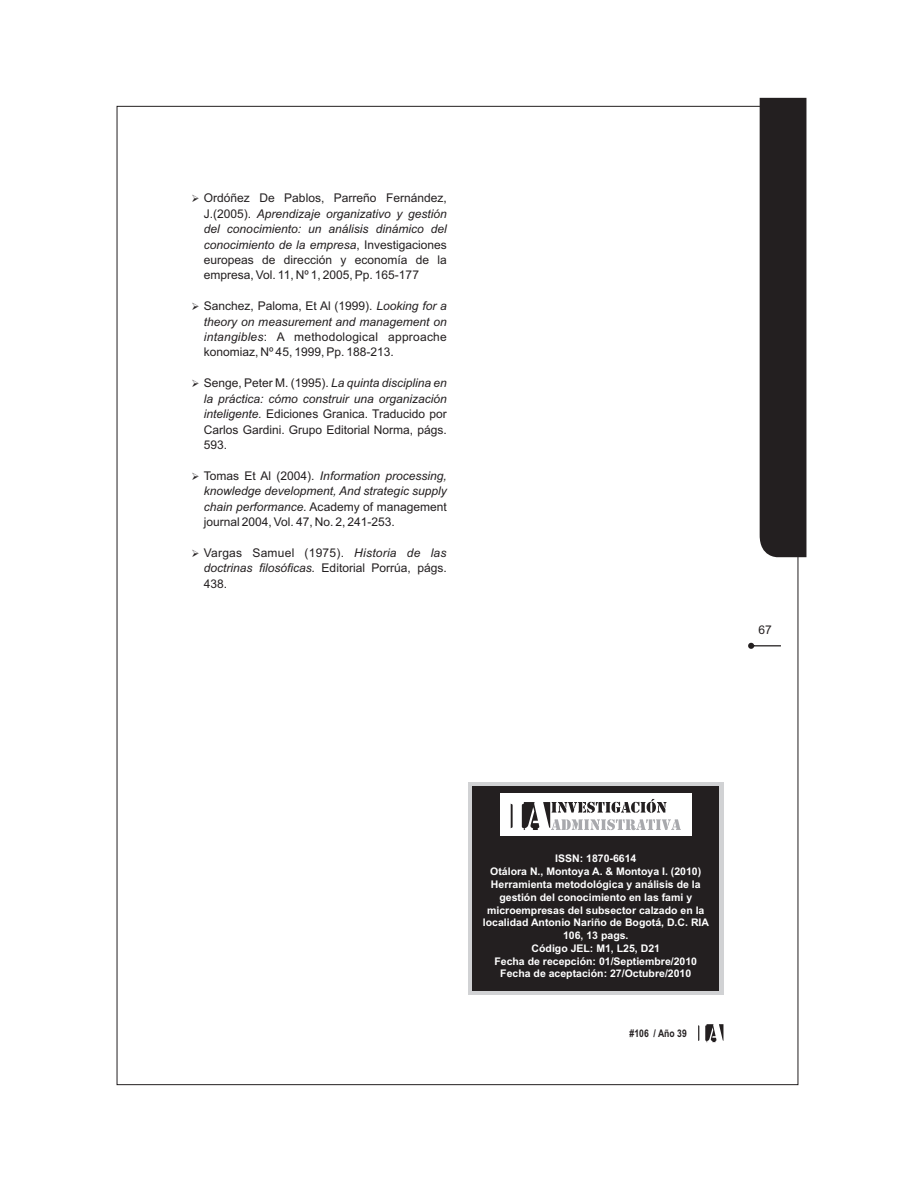
<style>
.page{position:relative;width:915px;height:1191px;background:#fff}
.page>*{position:absolute;margin:0;border:0;box-sizing:border-box;transform-origin:0 0}
.t1{font:12px/15.5px "Arial";color:#231f20;text-align:justify}
.t2{font:italic 12px/15.5px "Arial";color:#231f20;text-align:justify}
.t3{font:700 10.5px/12.8px "Arial";color:#fff;text-align:center}
.t4{font:700 10.5px "Arial Narrow";color:#231f20}
.s1{font-style:italic}
.s2{font-style:normal}
</style>
<div class="page">
<div style="left:759px;top:98px;width:47px;height:459px;background:#231f20"></div>
<svg style="left:748px;top:643px;width:32px;height:6px"></svg>
<svg style="left:698px;top:1025px;width:1px;height:16px"></svg>
<svg style="left:705px;top:1024px;width:18px;height:18px"></svg>
<div style="left:468px;top:782px;width:255px;height:213px;background:#d1d2d4"></div>
<div style="left:472px;top:787px;width:247px;height:204px;background:#231f20"></div>
<div style="left:500px;top:793px;width:191px;height:43px;background:#fff"></div>
<svg style="left:510px;top:803px;width:2px;height:25px"></svg>
<svg style="left:521px;top:799px;width:159px;height:31px"></svg>
<p class="t1" style="left:204px;top:191px;width:244px;text-indent:-12px">➢Ordóñez De Pablos, Parreño Fernández, J.(2005). <span class="s1">Aprendizaje organizativo y gestión del conocimiento: un análisis dinámico del conocimiento de la empresa</span>, Investigaciones europeas de dirección y economía de la empresa, Vol. 11, Nº 1, 2005, Pp. 165-177</p>
<p class="t1" style="left:204px;top:299px;width:244px;text-indent:-12px">➢Sanchez, Paloma, Et Al (1999). <span class="s1">Looking for a theory on measurement and management on intangibles</span>: A methodological approache konomiaz, Nº 45, 1999, Pp. 188-213.</p>
<p class="t1" style="left:204px;top:376px;width:244px;text-indent:-12px">➢Senge, Peter M. (1995). <span class="s1">La quinta disciplina en la práctica: cómo construir una organización inteligente.</span> Ediciones Granica. Traducido por Carlos Gardini. Grupo Editorial Norma, págs.<br>593.</p>
<p class="t2" style="left:204px;top:469px;width:244px;text-indent:-12px">➢<span class="s2">Tomas Et Al (2004).</span> Information processing, knowledge development, And strategic supply chain performance. <span class="s2">Academy of management journal 2004, Vol. 47, No. 2, 241-253.</span></p>
<p class="t1" style="left:204px;top:546px;width:244px;text-indent:-12px">➢Vargas Samuel (1975). <span class="s1">Historia de las doctrinas filosóficas.</span> Editorial Porrúa, págs.<br>438.</p>
<p class="t1" style="left:758px;top:623px;width:15px">67</p>
<p class="t3" style="left:483px;top:853px;width:227px">ISSN: 1870-6614<br>Otálora N., Montoya A. &amp; Montoya I. (2010)<br>Herramienta metodológica y análisis de la gestión del conocimiento en las fami y microempresas del subsector calzado en la localidad Antonio Nariño de Bogotá, D.C. RIA 106, 13 pags.<br>Código JEL: M1, L25, D21<br>Fecha de recepción: 01/Septiembre/2010<br>Fecha de aceptación: 27/Octubre/2010</p>
<p class="t4" style="left:629px;top:1029px;width:59px">#106 / Año 39</p>
</div>
